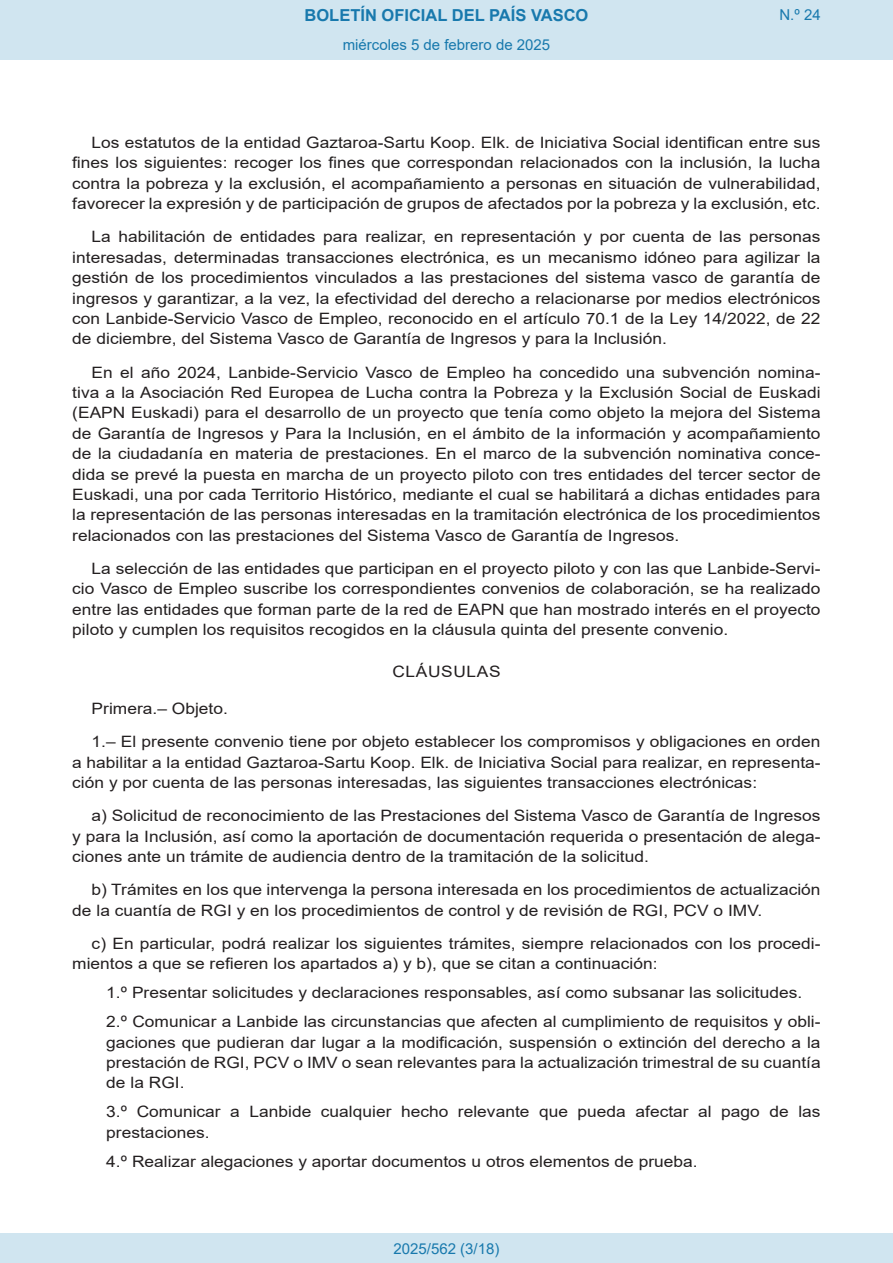
<style>
.page{position:relative;width:893px;height:1263px;background:#fff}
.page>*{position:absolute;margin:0;border:0;box-sizing:border-box;transform-origin:0 0}
.t1{font:700 16.5px "Arial";color:#1879ad}
.BOPVDetalle{font:15.6px/20.4px "Arial";color:#231f20;text-align:justify;scale:1.11 1}
.BOPVDetalle1{font:15.6px/20.4px "Arial";color:#231f20;text-align:justify;scale:1.11 1}
.BOPVClave{font:15.6px "Arial";letter-spacing:.035em;color:#231f20;scale:1.11 1}
.Paginacion_Centro{font:15px "Arial";color:#1879ad}
</style>
<div class="page">
<div style="left:0;top:0;width:893px;height:60px;background:#d0e5f0"></div>
<div style="left:0;top:1233px;width:893px;height:30px;background:#d0e5f0"></div>
<p class="t1" style="left:305px;top:3px;width:285px">BOLETÍN OFICIAL DEL PAÍS VASCO</p>
<p class="Paginacion_Centro" style="left:343px;top:35px;width:209px">miércoles 5 de febrero de 2025</p>
<p class="Paginacion_Centro" style="left:779px;top:5px;width:43px">N.º 24</p>
<p class="BOPVDetalle" style="left:72px;top:132px;width:676px;text-indent:19px">Los estatutos de la entidad Gaztaroa-Sartu Koop. Elk. de Iniciativa Social identifican entre sus fines los siguientes: recoger los fines que correspondan relacionados con la inclusión, la lucha contra la pobreza y la exclusión, el acompañamiento a personas en situación de vulnerabilidad, favorecer la expresión y de participación de grupos de afectados por la pobreza y la exclusión, etc.</p>
<p class="BOPVDetalle" style="left:72px;top:227px;width:676px;text-indent:19px">La habilitación de entidades para realizar, en representación y por cuenta de las personas interesadas, determinadas transacciones electrónica, es un mecanismo idóneo para agilizar la gestión de los procedimientos vinculados a las prestaciones del sistema vasco de garantía de ingresos y garantizar, a la vez, la efectividad del derecho a relacionarse por medios electrónicos con Lanbide-Servicio Vasco de Empleo, reconocido en el artículo 70.1 de la Ley 14/2022, de 22 de diciembre, del Sistema Vasco de Garantía de Ingresos y para la Inclusión.</p>
<p class="BOPVDetalle" style="left:72px;top:362px;width:676px;text-indent:19px">En el año 2024, Lanbide-Servicio Vasco de Empleo ha concedido una subvención nomina&shy;tiva a la Asociación Red Europea de Lucha contra la Pobreza y la Exclusión Social de Euskadi (EAPN Euskadi) para el desarrollo de un proyecto que tenía como objeto la mejora del Sistema de Garantía de Ingresos y Para la Inclusión, en el ámbito de la información y acompañamiento de la ciudadanía en materia de prestaciones. En el marco de la subvención nominativa conce&shy;dida se prevé la puesta en marcha de un proyecto piloto con tres entidades del tercer sector de Euskadi, una por cada Territorio Histórico, mediante el cual se habilitará a dichas entidades para la representación de las personas interesadas en la tramitación electrónica de los procedimientos relacionados con las prestaciones del Sistema Vasco de Garantía de Ingresos.</p>
<p class="BOPVDetalle" style="left:72px;top:558px;width:676px;text-indent:19px">La selección de las entidades que participan en el proyecto piloto y con las que Lanbide-Servi&shy;cio Vasco de Empleo suscribe los correspondientes convenios de colaboración, se ha realizado entre las entidades que forman parte de la red de EAPN que han mostrado interés en el proyecto piloto y cumplen los requisitos recogidos en la cláusula quinta del presente convenio.</p>
<p class="BOPVClave" style="left:392px;top:661px;width:99px">CLÁUSULAS</p>
<p class="BOPVDetalle" style="left:92px;top:698px;width:124px">Primera.– Objeto.</p>
<p class="BOPVDetalle" style="left:72px;top:732px;width:676px;text-indent:19px">1.– El presente convenio tiene por objeto establecer los compromisos y obligaciones en orden a habilitar a la entidad Gaztaroa-Sartu Koop. Elk. de Iniciativa Social para realizar, en representa&shy;ción y por cuenta de las personas interesadas, las siguientes transacciones electrónicas:</p>
<p class="BOPVDetalle" style="left:72px;top:806px;width:676px;text-indent:19px">a) Solicitud de reconocimiento de las Prestaciones del Sistema Vasco de Garantía de Ingresos y para la Inclusión, así como la aportación de documentación requerida o presentación de alega&shy;ciones ante un trámite de audiencia dentro de la tramitación de la solicitud.</p>
<p class="BOPVDetalle" style="left:72px;top:880px;width:676px;text-indent:19px">b) Trámites en los que intervenga la persona interesada en los procedimientos de actualización de la cuantía de RGI y en los procedimientos de control y de revisión de RGI, PCV o IMV.</p>
<p class="BOPVDetalle" style="left:72px;top:933px;width:676px;text-indent:19px">c) En particular, podrá realizar los siguientes trámites, siempre relacionados con los procedi&shy;mientos a que se refieren los apartados a) y b), que se citan a continuación:</p>
<p class="BOPVDetalle1" style="left:106px;top:982px;width:628px">1.º Presentar solicitudes y declaraciones responsables, así como subsanar las solicitudes.</p>
<p class="BOPVDetalle1" style="left:106px;top:1011px;width:645px">2.º Comunicar a Lanbide las circunstancias que afecten al cumplimiento de requisitos y obli&shy;gaciones que pudieran dar lugar a la modificación, suspensión o extinción del derecho a la prestación de RGI, PCV o IMV o sean relevantes para la actualización trimestral de su cuantía de la RGI.</p>
<p class="BOPVDetalle1" style="left:106px;top:1101px;width:645px">3.º Comunicar a Lanbide cualquier hecho relevante que pueda afectar al pago de las prestaciones.</p>
<p class="BOPVDetalle1" style="left:106px;top:1151px;width:534px">4.º Realizar alegaciones y aportar documentos u otros elementos de prueba.</p>
<p class="Paginacion_Centro" style="left:393px;top:1238px;width:107px">2025/562 (3/18)</p>
</div>
